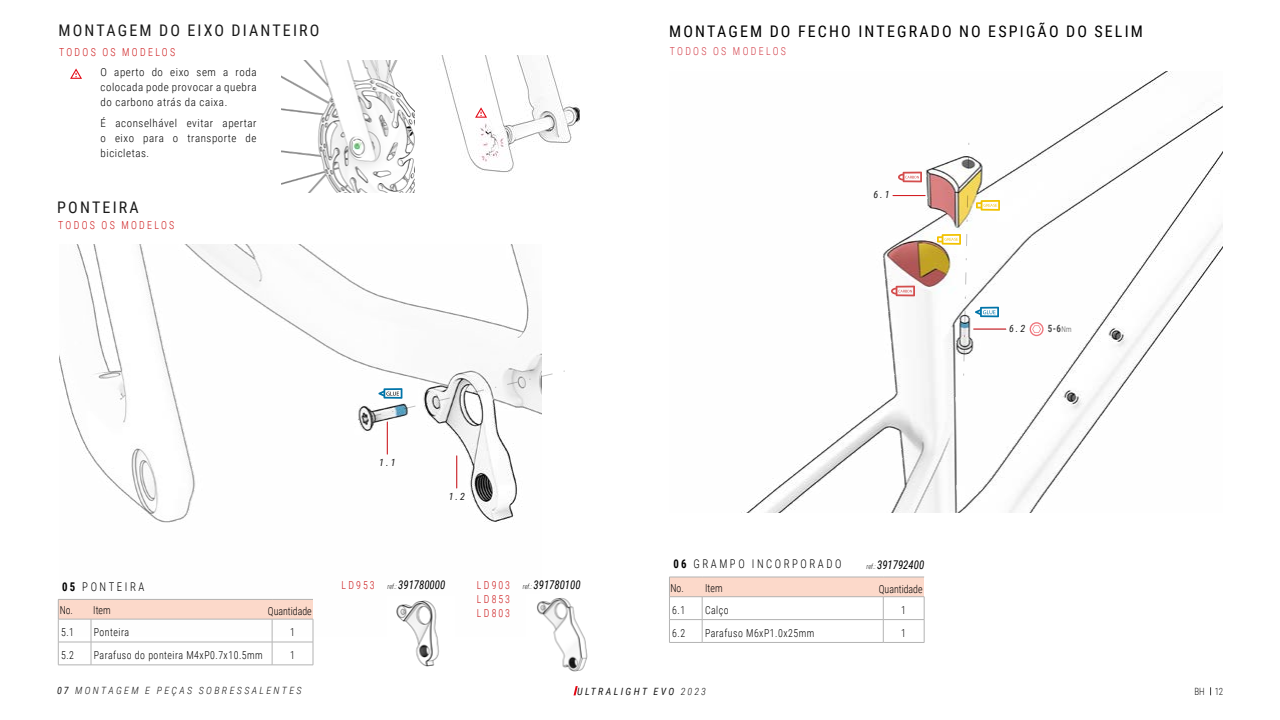
<style>
.page{position:relative;width:1280px;height:720px;background:#fff}
.page>*{position:absolute;margin:0;border:0;box-sizing:border-box;transform-origin:0 0}
.t1{font:16px "Roboto Condensed";letter-spacing:.135em;color:#000}
.t2{font:16px "Roboto Condensed";letter-spacing:.135em;color:#1a1a1a}
.t3{font:italic 12px "Roboto Condensed";color:#000;scale:.9 1}
.t4{font:300 12px "Roboto Condensed";letter-spacing:.235em;color:#000;scale:.9 1}
.t5{font:300 11px/15px "Roboto Condensed";letter-spacing:.05em;color:#000;text-align:justify}
.t6{font:300 11px "Roboto Condensed";letter-spacing:.05em;color:#000;scale:.9 1}
.t7{font:300 11px/14px "Roboto Condensed";letter-spacing:.235em;color:#cd1719;text-align:justify;scale:.9 1}
.t8{font:300 11px "Roboto Condensed";color:#000;scale:.9 1}
.t9{font:300 11px "Roboto Condensed";letter-spacing:.235em;color:#d23a45;scale:.9 1}
.t10{font:italic 300 10px "Roboto Condensed";letter-spacing:.235em;color:#1a1a1a}
.t11{font:italic 10px "Roboto Condensed";letter-spacing:.235em;color:#1a1a1a}
.t12{font:700 10px "Roboto Condensed";color:#4d4d4d;scale:.9 1}
.t13{font:300 10px "Roboto Condensed";color:#1a1a1a;scale:.9 1}
.s1{font-weight:300;font-size:8px}
.s2{font-weight:700}
.s3{font-weight:400}
.s4{font-weight:300;font-style:normal;font-size:11px;color:#cd1719}
.s5{font-weight:300;font-size:7px}
.s6{font-weight:300}
</style>
<div class="page">
<svg style="left:574px;top:686px;width:4px;height:9px"></svg>
<img style="left:741px;top:72px;width:481px;height:441px">
<div style="left:669px;top:577px;width:255px;height:20px;background:#fcd9ca"></div>
<svg style="left:702px;top:598px;width:1px;height:44px"></svg>
<svg style="left:883px;top:598px;width:1px;height:44px"></svg>
<hr style="left:669px;top:642px;width:33px;height:1px;background:#b3b3b3">
<hr style="left:702px;top:642px;width:181px;height:1px;background:#b3b3b3">
<hr style="left:883px;top:642px;width:41px;height:1px;background:#b3b3b3">
<hr style="left:669px;top:577px;width:33px;height:1px;background:#b3b3b3">
<svg style="left:669px;top:578px;width:1px;height:64px"></svg>
<hr style="left:702px;top:577px;width:181px;height:1px;background:#b3b3b3">
<hr style="left:883px;top:577px;width:41px;height:1px;background:#b3b3b3">
<hr style="left:669px;top:597px;width:33px;height:1px;background:#b3b3b3">
<hr style="left:702px;top:597px;width:181px;height:1px;background:#b3b3b3">
<hr style="left:883px;top:597px;width:41px;height:1px;background:#b3b3b3">
<hr style="left:669px;top:619px;width:33px;height:1px;background:#b3b3b3">
<hr style="left:702px;top:619px;width:181px;height:1px;background:#b3b3b3">
<hr style="left:883px;top:619px;width:41px;height:1px;background:#b3b3b3">
<svg style="left:924px;top:597px;width:1px;height:45px"></svg>
<hr style="left:893px;top:195px;width:32px;height:1px;background:#d61017">
<hr style="left:973px;top:329px;width:33px;height:1px;background:#d61017">
<svg style="left:898px;top:172px;width:24px;height:10px"></svg>
<svg style="left:891px;top:286px;width:24px;height:10px"></svg>
<svg style="left:937px;top:132px;width:63px;height:245px"></svg>
<img style="left:60px;top:245px;width:481px;height:391px">
<div style="left:58px;top:599px;width:255px;height:20px;background:#fcd9ca"></div>
<hr style="left:58px;top:642px;width:33px;height:1px;background:#b3b3b3">
<hr style="left:91px;top:642px;width:181px;height:1px;background:#b3b3b3">
<svg style="left:91px;top:620px;width:1px;height:45px"></svg>
<hr style="left:272px;top:642px;width:41px;height:1px;background:#b3b3b3">
<svg style="left:272px;top:620px;width:1px;height:45px"></svg>
<hr style="left:58px;top:665px;width:33px;height:1px;background:#b3b3b3">
<hr style="left:91px;top:665px;width:181px;height:1px;background:#b3b3b3">
<hr style="left:272px;top:665px;width:41px;height:1px;background:#b3b3b3">
<hr style="left:58px;top:599px;width:33px;height:1px;background:#b3b3b3">
<svg style="left:58px;top:600px;width:1px;height:65px"></svg>
<hr style="left:91px;top:599px;width:181px;height:1px;background:#b3b3b3">
<hr style="left:272px;top:599px;width:41px;height:1px;background:#b3b3b3">
<hr style="left:58px;top:619px;width:33px;height:1px;background:#b3b3b3">
<hr style="left:91px;top:619px;width:181px;height:1px;background:#b3b3b3">
<hr style="left:272px;top:619px;width:41px;height:1px;background:#b3b3b3">
<svg style="left:313px;top:619px;width:1px;height:46px"></svg>
<hr style="left:387px;top:422px;width:1px;height:32px;background:#d61017">
<hr style="left:457px;top:456px;width:1px;height:32px;background:#d61017">
<svg style="left:347px;top:370px;width:218px;height:53px"></svg>
<img style="left:282px;top:60px;width:132px;height:132px">
<img style="left:442px;top:56px;width:138px;height:118px">
<svg style="left:70px;top:68px;width:12px;height:11px"></svg>
<svg style="left:475px;top:107px;width:12px;height:11px"></svg>
<svg style="left:354px;top:142px;width:8px;height:8px"></svg>
<img style="left:387px;top:597px;width:68px;height:70px">
<img style="left:526px;top:594px;width:62px;height:78px">
<h1 class="t2" style="left:59px;top:19px;width:262px">MONTAGEM DO EIXO DIANTEIRO</h1>
<p class="t5" style="left:101px;top:64px;width:157px">O aperto do eixo sem a roda colocada pode provocar a quebra do carbono atrás da caixa.</p>
<p class="t5" style="left:101px;top:115px;width:157px">É aconselhável evitar apertar o eixo para o transporte de bicicletas.</p>
<p class="t7" style="left:59px;top:44px;width:131px">TODOS OS MODELOS</p>
<h1 class="t2" style="left:57px;top:196px;width:83px">PONTEIRA</h1>
<p class="t7" style="left:58px;top:217px;width:131px">TODOS OS MODELOS</p>
<h1 class="t1" style="left:669px;top:20px;width:475px">MONTAGEM DO FECHO INTEGRADO NO ESPIGÃO DO SELIM</h1>
<p class="t9" style="left:670px;top:43px;width:131px">TODOS OS MODELOS</p>
<p class="t11" style="left:873px;top:188px;width:18px">6.1</p>
<p class="t11" style="left:1009px;top:321px;width:18px">6.2</p>
<p class="t12" style="left:1048px;top:321px;width:28px">5-6<span class="s1">Nm</span></p>
<p class="t4" style="left:62px;top:578px;width:93px"><span class="s2">05</span> PONTEIRA</p>
<p class="t6" style="left:61px;top:625px;width:16px">5.1</p>
<p class="t6" style="left:94px;top:625px;width:41px">Ponteira</p>
<p class="t6" style="left:290px;top:625px;width:7px">1</p>
<p class="t6" style="left:61px;top:648px;width:16px">5.2</p>
<p class="t6" style="left:94px;top:648px;width:189px">Parafuso do ponteira M4xP0.7x10.5mm</p>
<p class="t6" style="left:290px;top:648px;width:7px">1</p>
<p class="t6" style="left:60px;top:603px;width:58px">No. Item</p>
<p class="t8" style="left:268px;top:604px;width:50px">Quantidade</p>
<p class="t10" style="left:57px;top:684px;width:246px"><span class="s3">07</span> MONTAGEM E PEÇAS SOBRESSALENTES</p>
<p class="t11" style="left:379px;top:455px;width:18px">1.1</p>
<p class="t11" style="left:449px;top:489px;width:18px">1.2</p>
<p class="t3" style="left:342px;top:577px;width:117px"><span class="s4">L D 9 5 3</span> <span class="s5">ref.:</span> 391780000</p>
<p class="t3" style="left:523px;top:576px;width:66px"><span class="s5">ref.:</span> 391780100</p>
<p class="t7" style="left:477px;top:578px;width:38px">LD903<br>LD853<br>LD803</p>
<p class="t4" style="left:673px;top:556px;width:188px"><span class="s2">06</span> GRAMPO INCORPORADO</p>
<p class="t6" style="left:672px;top:602px;width:16px">6.1</p>
<p class="t6" style="left:705px;top:602px;width:28px">Calço</p>
<p class="t6" style="left:901px;top:602px;width:7px">1</p>
<p class="t6" style="left:672px;top:625px;width:16px">6.2</p>
<p class="t6" style="left:705px;top:625px;width:123px">Parafuso M6xP1.0x25mm</p>
<p class="t6" style="left:901px;top:625px;width:7px">1</p>
<p class="t3" style="left:866px;top:556px;width:66px"><span class="s5">ref.:</span> 391792400</p>
<p class="t6" style="left:671px;top:580px;width:59px">No. Item</p>
<p class="t8" style="left:879px;top:581px;width:50px">Quantidade</p>
<p class="t11" style="left:577px;top:685px;width:130px">ULTRALIGHT EVO <span class="s6">2023</span></p>
<p class="t13" style="left:1194px;top:685px;width:34px">BH 12</p>
</div>
